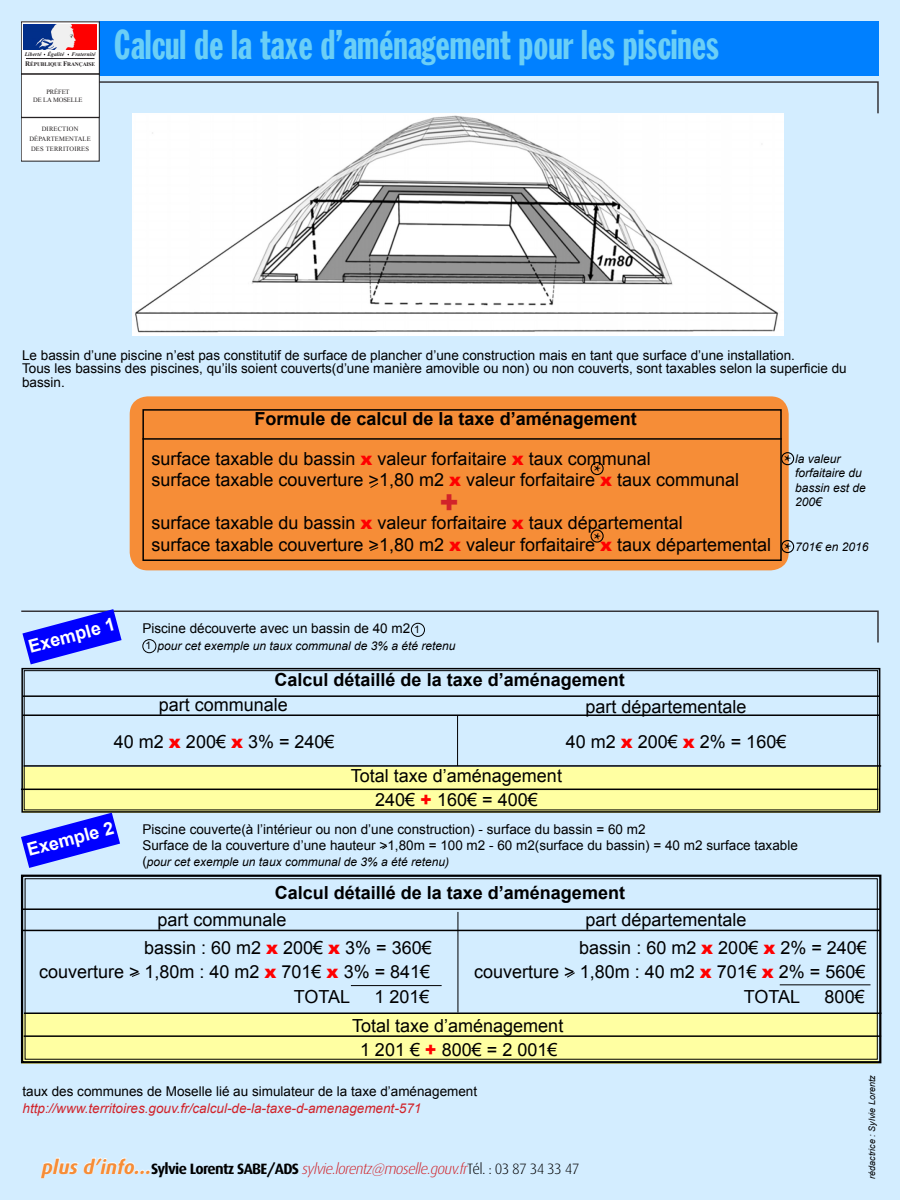
<style>
.page{position:relative;width:900px;height:1200px;background:#d3edff}
.page>*{position:absolute;margin:0;border:0;box-sizing:border-box;transform-origin:0 0}
.t1{font:40.5px "Franklin Gothic Extra Cond";color:#6bcff6}
.t2{font:italic 900 30px "Arial";color:#d1232a}
.t3{font:18px "Arial";color:#000}
.t4{font:700 18px "Arial";color:#000}
.t5{font:700 18px "Arial";color:#fff}
.t6{font:700 18px "Minion Pro";color:#000}
.t7{font:italic 300 15px "Dax";letter-spacing:-.045em;color:#d1232a}
.t8{font:13.5px/13.5px "Arial";color:#000}
.t9{font:italic 13.5px "Arial";color:#d1232a}
.t10{font:italic 12px/14.4px "Arial";color:#000}
.t11{font:10.5px "Arial";color:#000}
.t12{font:italic 9px "Arial";color:#000}
.t13{font:6.6px/9.6px "Times New Roman";letter-spacing:.025em;color:#231f20;text-align:center}
.t14{font:6.6px/8.2px "Times New Roman";letter-spacing:-.015em;color:#231f20;text-align:center}
.t15{font:italic 700 5.55px "Times New Roman";letter-spacing:.02em;color:#231f20}
.t16{font:700 5.55px "Times New Roman";letter-spacing:-.015em;color:#231f20}
.s1{font-size:6.9px}
.s2{font-weight:900;color:#f00}
.s3{font-size:10.5px}
.s4{font-style:normal;font-size:13.5px}
.s5{font-weight:700;font-size:19.5px;color:#f68d37}
.s6{font-weight:700;font-style:normal;color:#000}
.s7{font-style:normal;color:#000}
</style>
<div class="page">
<div style="left:21px;top:21px;width:858px;height:55px;background:#0080ff"></div>
<svg style="left:99px;top:81px;width:780px;height:34px"></svg>
<div style="left:21px;top:22px;width:78px;height:139px;background:#fff"></div>
<img style="left:24px;top:25px;width:72px;height:24px">
<hr style="left:26px;top:58px;width:69px;height:1px;background:#231f20">
<div style="left:21px;top:73px;width:78px;height:45px;border:1px solid #231f20"></div>
<svg style="left:40px;top:1157px;width:110px;height:21px"></svg>
<div style="left:130px;top:396px;width:659px;height:174px;background:#f68d37;border-radius:18px"></div>
<div style="left:142px;top:409px;width:640px;height:152px;border:2px solid #000"></div>
<div style="left:591px;top:462px;width:13px;height:13px;border:1px solid #000;border-radius:50%"></div>
<hr style="left:142px;top:438px;width:640px;height:2px;background:#000">
<svg style="left:21px;top:667px;width:860px;height:146px"></svg>
<div style="left:24px;top:670px;width:854px;height:140px;border:1px solid #000"></div>
<hr style="left:22px;top:695px;width:858px;height:2px;background:#000">
<svg style="left:21px;top:609px;width:858px;height:55px"></svg>
<div style="left:411px;top:623px;width:14px;height:14px;border:1px solid #000;border-radius:50%"></div>
<div style="left:142px;top:639px;width:14px;height:14px;border:1px solid #000;border-radius:50%"></div>
<hr style="left:22px;top:714px;width:858px;height:2px;background:#000">
<hr style="left:457px;top:715px;width:1px;height:51px;background:#000">
<hr style="left:21px;top:789px;width:857px;height:1px;background:#000">
<img style="left:132px;top:113px;width:651px;height:223px">
<div style="left:781px;top:540px;width:13px;height:13px;border:1px solid #000;border-radius:50%"></div>
<hr style="left:24px;top:765px;width:857px;height:2px;background:#000">
<svg style="left:20px;top:874px;width:862px;height:190px"></svg>
<hr style="left:23px;top:908px;width:857px;height:2px;background:#000">
<hr style="left:23px;top:930px;width:857px;height:1px;background:#000">
<hr style="left:458px;top:912px;width:1px;height:100px;background:#000">
<hr style="left:351px;top:985px;width:91px;height:1px;background:#000">
<hr style="left:24px;top:1012px;width:857px;height:2px;background:#000">
<hr style="left:24px;top:1035px;width:857px;height:2px;background:#000">
<svg style="left:21px;top:813px;width:99px;height:55px"></svg>
<svg style="left:370px;top:483px;width:9px;height:5px"></svg>
<svg style="left:370px;top:547px;width:9px;height:4px"></svg>
<svg style="left:382px;top:845px;width:6px;height:5px"></svg>
<svg style="left:131px;top:973px;width:9px;height:4px"></svg>
<svg style="left:566px;top:972px;width:10px;height:6px"></svg>
<hr style="left:780px;top:984px;width:91px;height:1px;background:#000">
<div style="left:591px;top:530px;width:13px;height:13px;border:1px solid #000;border-radius:50%"></div>
<div style="left:781px;top:452px;width:13px;height:13px;border:1px solid #000;border-radius:50%"></div>
<p class="t15" style="left:25px;top:50px;width:41px">Liberté Égalité</p>
<p class="t15" style="left:72px;top:50px;width:25px">Fraternité</p>
<p class="t16" style="left:25px;top:60px;width:71px"><span class="s1">R</span>ÉPUBLIQUE <span class="s1">F</span>RANÇAISE</p>
<p class="t14" style="left:33px;top:87px;width:51px">PRÉFET<br>DE LA MOSELLE</p>
<p class="t13" style="left:29px;top:124px;width:63px">DIRECTION<br>DÉPARTEMENTALE<br>DES TERRITOIRES</p>
<p class="t1" style="left:114px;top:23px;width:606px">Calcul de la taxe d’aménagement pour les piscines</p>
<p class="t8" style="left:22px;top:349px;width:774px">Le bassin d’une piscine n’est pas constitutif de surface de plancher d’une construction mais en tant que surface d’une installation.</p>
<p class="t8" style="left:22px;top:362px;width:826px">Tous les bassins des piscines, qu’ils soient couverts(d’une manière amovible ou non) ou non couverts, sont taxables selon la superficie du bassin.</p>
<p class="t4" style="left:255px;top:407px;width:384px">Formule de calcul de la taxe d’aménagement</p>
<p class="t6" style="left:594px;top:459px;width:9px">*</p>
<p class="t3" style="left:152px;top:446px;width:501px">surface taxable du bassin <span class="s2">x</span> valeur forfaitaire <span class="s2">x</span> taux communal</p>
<p class="t3" style="left:152px;top:468px;width:589px">surface taxable couverture ˃1,80 m2 <span class="s2">x</span> valeur forfaitaire <span class="s2">x</span> taux communal</p>
<p class="t3" style="left:152px;top:511px;width:533px">surface taxable du bassin <span class="s2">x</span> valeur forfaitaire <span class="s2">x</span> taux départemental</p>
<p class="t3" style="left:152px;top:533px;width:621px">surface taxable couverture ˃1,80 m2 <span class="s2">x</span> valeur forfaitaire <span class="s2">x</span> taux départemental</p>
<p class="t6" style="left:784px;top:449px;width:9px">*</p>
<p class="t10" style="left:795px;top:452px;width:72px">la valeur forfaitaire du bassin est de<br>200€</p>
<p class="t2" style="left:438px;top:484px;width:21px">+</p>
<p class="t6" style="left:594px;top:526px;width:9px">*</p>
<p class="t6" style="left:784px;top:537px;width:9px">*</p>
<p class="t10" style="left:795px;top:540px;width:75px">701€ en 2016</p>
<p class="t5" style="left:26px;top:635px;width:91px;rotate:-15deg">Exemple 1</p>
<p class="t8" style="left:142px;top:622px;width:279px">Piscine découverte avec un bassin de 40 m2 <span class="s3">1</span></p>
<p class="t11" style="left:145px;top:639px;width:7px">1</p>
<p class="t10" style="left:157px;top:638px;width:300px">pour cet exemple un taux communal de 3% a été retenu</p>
<p class="t4" style="left:275px;top:667px;width:352px">Calcul détaillé de la taxe d’aménagement</p>
<p class="t3" style="left:159px;top:693px;width:131px">part communale</p>
<p class="t3" style="left:585px;top:694px;width:163px">part départementale</p>
<p class="t3" style="left:114px;top:730px;width:222px">40 m2 <span class="s2">x</span> 200€ <span class="s2">x</span> 3% = 240€</p>
<p class="t3" style="left:566px;top:730px;width:222px">40 m2 <span class="s2">x</span> 200€ <span class="s2">x</span> 2% = 160€</p>
<p class="t3" style="left:351px;top:764px;width:213px">Total taxe d’aménagement</p>
<p class="t3" style="left:375px;top:788px;width:164px">240€ <span class="s2">+</span> 160€ = 400€</p>
<p class="t5" style="left:24px;top:839px;width:91px;rotate:-15deg">Exemple 2</p>
<p class="t8" style="left:142px;top:822px;width:505px">Piscine couverte(à l’intérieur ou non d’une construction) - surface du bassin = 60 m2</p>
<p class="t8" style="left:142px;top:839px;width:657px">Surface de la couverture d’une hauteur ˃1,80m = 100 m2 - 60 m2(surface du bassin) = 40 m2 surface taxable</p>
<p class="t10" style="left:142px;top:855px;width:308px"><span class="s4">(</span>pour cet exemple un taux communal de 3% a été retenu)</p>
<p class="t4" style="left:275px;top:880px;width:352px">Calcul détaillé de la taxe d’aménagement</p>
<p class="t3" style="left:157px;top:908px;width:131px">part communale</p>
<p class="t3" style="left:585px;top:908px;width:163px">part départementale</p>
<p class="t3" style="left:144px;top:936px;width:289px">bassin : 60 m2 <span class="s2">x</span> 200€ <span class="s2">x</span> 3% = 360€</p>
<p class="t3" style="left:39px;top:960px;width:393px">couverture &gt; 1,80m : 40 m2 <span class="s2">x</span> 701€ <span class="s2">x</span> 3% = 841€</p>
<p class="t3" style="left:294px;top:985px;width:58px">TOTAL</p>
<p class="t3" style="left:374px;top:985px;width:57px">1 201€</p>
<p class="t3" style="left:579px;top:936px;width:289px">bassin : 60 m2 <span class="s2">x</span> 200€ <span class="s2">x</span> 2% = 240€</p>
<p class="t3" style="left:474px;top:960px;width:393px">couverture &gt; 1,80m : 40 m2 <span class="s2">x</span> 701€ <span class="s2">x</span> 2% = 560€</p>
<p class="t3" style="left:744px;top:985px;width:58px">TOTAL</p>
<p class="t3" style="left:825px;top:985px;width:42px">800€</p>
<p class="t3" style="left:352px;top:1014px;width:213px">Total taxe d’aménagement</p>
<p class="t3" style="left:360px;top:1038px;width:199px">1 201 € <span class="s2">+</span> 800€ = 2 001€</p>
<p class="t8" style="left:22px;top:1085px;width:456px">taux des communes de Moselle lié au simulateur de la taxe d’aménagement</p>
<p class="t9" style="left:22px;top:1099px;width:400px">http://www.territoires.gouv.fr/calcul-de-la-taxe-d-amenagement-571</p>
<p class="t7" style="left:42px;top:1160px;width:539px"><span class="s5">plus d’info...</span><span class="s6">Sylvie Lorentz SABE/ADS</span> sylvie.lorentz@moselle.gouv.fr<span class="s7">Tél. : 03 87 34 33 47</span></p>
<p class="t12" style="left:866px;top:1179px;width:105px;rotate:-90deg">rédactrice : Sylvie Lorentz</p>
</div>
